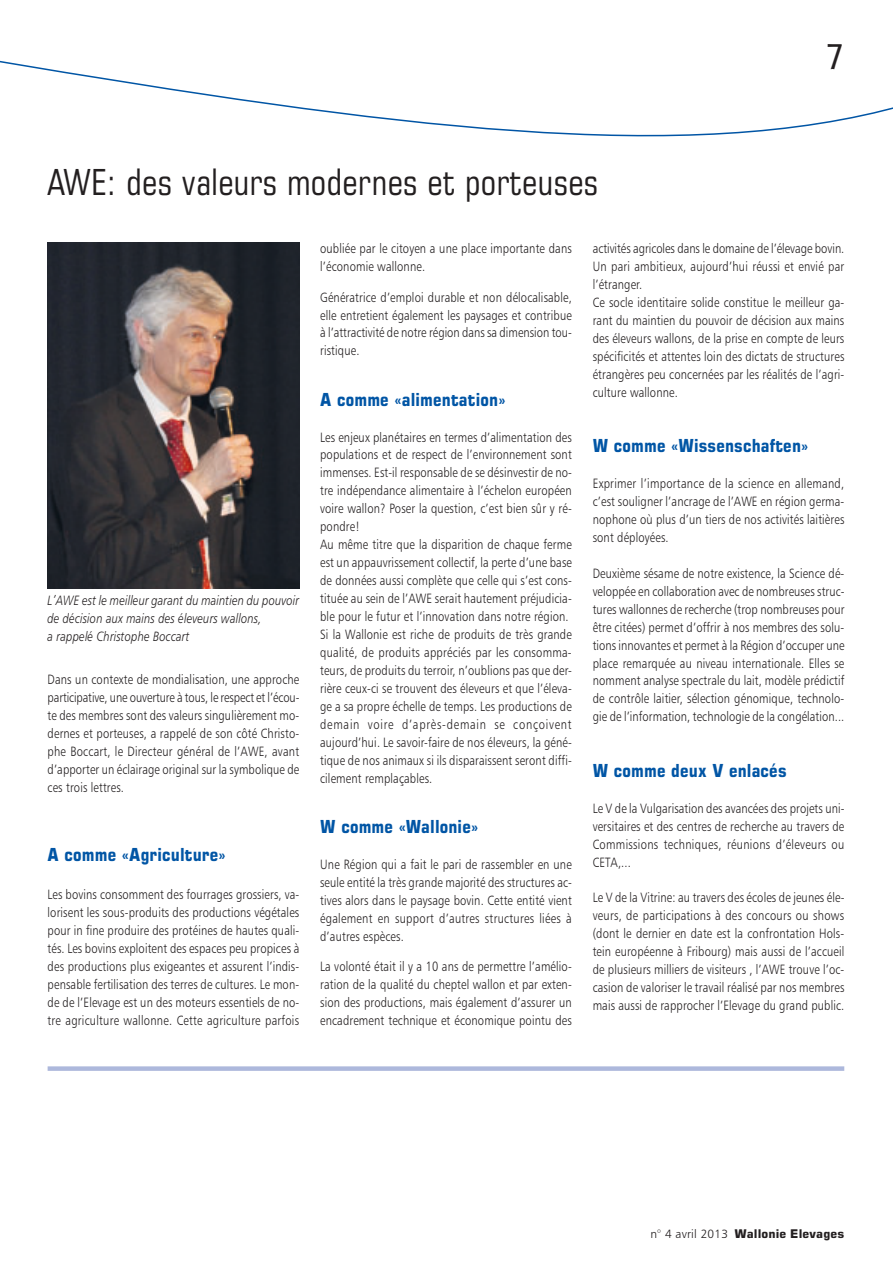
<style>
.page{position:relative;width:893px;height:1263px;background:#fff}
.page>*{position:absolute;margin:0;border:0;box-sizing:border-box;transform-origin:0 0}
.t1{font:condensed 35.85px "Square 721 BT";letter-spacing:.015em;color:#231f20}
.t2{font:500 35.85px "Mixage IT Cby BT";color:#231f20;scale:.83 1}
.t3{font:700 18px "Square 721 BT";letter-spacing:.015em;color:#0155a5;scale:.83 1}
.t4{font:13.5px/18px "Humanist 777 BT Light B";letter-spacing:.015em;color:#231f20;text-align:justify;scale:.83 1}
.t5{font:13.5px/18px "Humanist 777 BT Light Italic B";letter-spacing:.015em;color:#231f20;scale:.83 1}
.t6{font:700 12px "Square 721 BT";letter-spacing:.015em;color:#231f20}
.s1{font-family:"Humanist 777 BT Light B";font-weight:400}
</style>
<div class="page">
<svg style="left:0;top:60px;width:892px;height:76px"></svg>
<img style="left:48px;top:243px;width:251px;height:345px">
<div style="left:48px;top:1066px;width:796px;height:5px;background:#adb8dc"></div>
<h1 class="t1" style="left:48px;top:168px;width:552px">AWE: des valeurs modernes et porteuses</h1>
<h1 class="t2" style="left:825px;top:44px;width:24px">7</h1>
<p class="t5" style="left:48px;top:593px;width:305px">L’AWE est le meilleur garant du maintien du pouvoir de décision aux mains des éleveurs wallons,<br>a rappelé Christophe Boccart</p>
<p class="t4" style="left:48px;top:671px;width:305px">Dans un contexte de mondialisation, une approche participative, une ouverture à tous, le respect et l’écou&shy;te des membres sont des valeurs singulièrement mo&shy;dernes et porteuses, a rappelé de son côté Christo&shy;phe Boccart, le Directeur général de l’AWE, avant d’apporter un éclairage original sur la symbolique de ces trois lettres.</p>
<h2 class="t3" style="left:48px;top:847px;width:216px">A comme «Agriculture»</h2>
<p class="t4" style="left:48px;top:887px;width:305px">Les bovins consomment des fourrages grossiers, va&shy;lorisent les sous-produits des productions végétales pour in fine produire des protéines de hautes quali&shy;tés. Les bovins exploitent des espaces peu propices à des productions plus exigeantes et assurent l’indis&shy;pensable fertilisation des terres de cultures. Le mon&shy;de de l’Elevage est un des moteurs essentiels de no&shy;tre agriculture wallonne. Cette agriculture parfois</p>
<p class="t4" style="left:320px;top:240px;width:305px">oubliée par le citoyen a une place importante dans l’économie wallonne.</p>
<p class="t4" style="left:320px;top:289px;width:305px">Génératrice d’emploi durable et non délocalisable, elle entretient également les paysages et contribue à l’attractivité de notre région dans sa dimension tou&shy;ristique.</p>
<h2 class="t3" style="left:320px;top:392px;width:225px">A comme «alimentation»</h2>
<p class="t4" style="left:320px;top:429px;width:305px;text-align:left">Les enjeux planétaires en termes d’alimentation des populations et de respect de l’environnement sont immenses. Est-il responsable de se désinvestir de no&shy;tre indépendance alimentaire à l’échelon européen voire wallon? Poser la question, c’est bien sûr y ré&shy;pondre!<br>Au même titre que la disparition de chaque ferme est un appauvrissement collectif, la perte d’une base de données aussi complète que celle qui s’est cons&shy;tituée au sein de l’AWE serait hautement préjudicia&shy;ble pour le futur et l’innovation dans notre région.<br>Si la Wallonie est riche de produits de très grande qualité, de produits appréciés par les consomma&shy;teurs, de produits du terroir, n’oublions pas que der&shy;rière ceux-ci se trouvent des éleveurs et que l’éleva&shy;ge a sa propre échelle de temps. Les productions de demain voire d’après-demain se conçoivent aujourd’hui. Le savoir-faire de nos éleveurs, la géné&shy;tique de nos animaux si ils disparaissent seront diffi&shy;cilement remplaçables.</p>
<h2 class="t3" style="left:320px;top:820px;width:192px">W comme «Wallonie»</h2>
<p class="t4" style="left:320px;top:856px;width:305px">Une Région qui a fait le pari de rassembler en une seule entité la très grande majorité des structures ac&shy;tives alors dans le paysage bovin. Cette entité vient également en support d’autres structures liées à d’autres espèces.</p>
<p class="t4" style="left:320px;top:959px;width:305px">La volonté était il y a 10 ans de permettre l’amélio&shy;ration de la qualité du cheptel wallon et par exten&shy;sion des productions, mais également d’assurer un encadrement technique et économique pointu des</p>
<p class="t4" style="left:592px;top:240px;width:305px;text-align:left">activités agricoles dans le domaine de l’élevage bovin.<br>Un pari ambitieux, aujourd’hui réussi et envié par l’étranger.<br>Ce socle identitaire solide constitue le meilleur ga&shy;rant du maintien du pouvoir de décision aux mains des éleveurs wallons, de la prise en compte de leurs spécificités et attentes loin des dictats de structures étrangères peu concernées par les réalités de l’agri&shy;culture wallonne.</p>
<h2 class="t3" style="left:592px;top:439px;width:261px">W comme «Wissenschaften»</h2>
<p class="t4" style="left:592px;top:475px;width:305px">Exprimer l’importance de la science en allemand, c’est souligner l’ancrage de l’AWE en région germa&shy;nophone où plus d’un tiers de nos activités laitières sont déployées.</p>
<p class="t4" style="left:592px;top:565px;width:305px">Deuxième sésame de notre existence, la Science dé&shy;veloppée en collaboration avec de nombreuses struc&shy;tures wallonnes de recherche (trop nombreuses pour être citées) permet d’offrir à nos membres des solu&shy;tions innovantes et permet à la Région d’occuper une place remarquée au niveau internationale. Elles se nomment analyse spectrale du lait, modèle prédictif de contrôle laitier, sélection génomique, technolo&shy;gie de l’information, technologie de la congélation...</p>
<h2 class="t3" style="left:592px;top:764px;width:235px">W comme deux V enlacés</h2>
<p class="t4" style="left:592px;top:800px;width:305px">Le V de la Vulgarisation des avancées des projets uni&shy;versitaires et des centres de recherche au travers de Commissions techniques, réunions d’éleveurs ou CETA,...</p>
<p class="t4" style="left:592px;top:890px;width:305px">Le V de la Vitrine: au travers des écoles de jeunes éle&shy;veurs, de participations à des concours ou shows (dont le dernier en date est la confrontation Hols&shy;tein européenne à Fribourg) mais aussi de l’accueil de plusieurs milliers de visiteurs , l’AWE trouve l’oc&shy;casion de valoriser le travail réalisé par nos membres mais aussi de rapprocher l’Elevage du grand public.</p>
<p class="t6" style="left:650px;top:1229px;width:195px"><span class="s1">n° 4 avril 2013</span> Wallonie Elevages</p>
</div>
